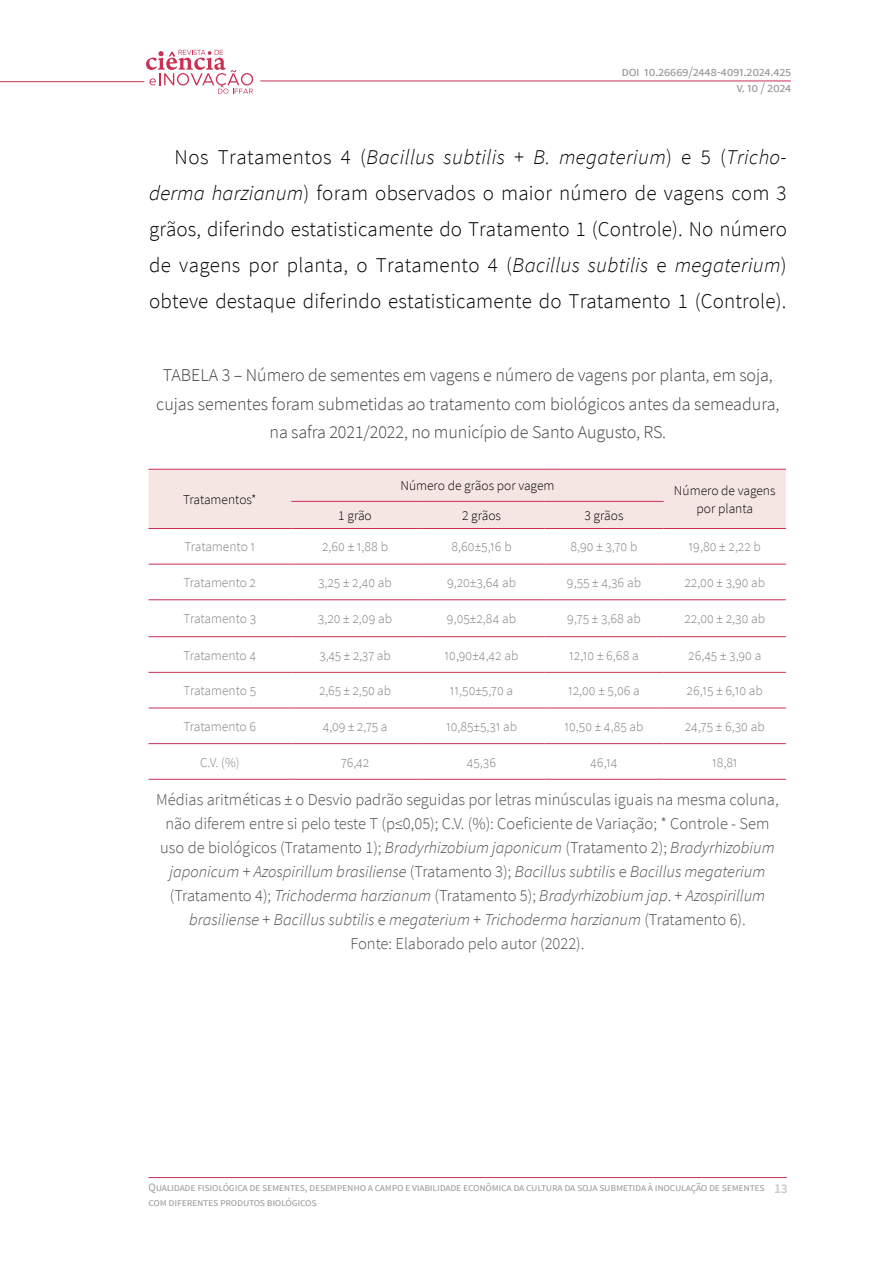
<style>
.page{position:relative;width:893px;height:1263px;background:#fff}
.page>*{position:absolute;margin:0;border:0;box-sizing:border-box;transform-origin:0 0}
.t1{font:300 21px/36px "Source Sans Pro";letter-spacing:.005em;color:#000;text-align:justify}
.t2{font:300 18px/28.5px "Source Sans Pro";letter-spacing:-.005em;color:#414042;text-align:center}
.t3{font:300 16.5px/24px "Source Sans Pro";color:#4d4d4f;text-align:center}
.t4{font:300 13.5px "Source Sans Pro";letter-spacing:-.01em;color:#808285}
.t5{font:300 13.5px/18px "Source Sans Pro";color:#000;text-align:center}
.t6{font:13.5px/16.2px "Source Sans Pro";letter-spacing:-.03em;color:#939598;text-align:right}
.t7{font:11.25px/15px "Source Sans Pro";letter-spacing:-.025em;color:#9d9fa2}
.s1{font-style:italic}
.s2{font-weight:600;font-size:13.5px;color:#c7c8ca}
</style>
<div class="page">
<hr style="left:148px;top:1177px;width:639px;height:1px;background:#c93054">
<hr style="left:260px;top:81px;width:531px;height:1px;background:#c93054">
<hr style="left:0;top:81px;width:144px;height:1px;background:#c93054">
<svg style="left:146px;top:50px;width:107px;height:44px"></svg>
<div style="left:148px;top:470px;width:638px;height:58px;background:#f6e6e3"></div>
<hr style="left:148px;top:564px;width:143px;height:1px;background:#c93054">
<hr style="left:291px;top:564px;width:128px;height:1px;background:#c93054">
<hr style="left:419px;top:564px;width:125px;height:1px;background:#c93054">
<hr style="left:544px;top:564px;width:120px;height:1px;background:#c93054">
<hr style="left:664px;top:564px;width:122px;height:1px;background:#c93054">
<hr style="left:148px;top:599px;width:143px;height:1px;background:#c93054">
<hr style="left:291px;top:599px;width:128px;height:1px;background:#c93054">
<hr style="left:419px;top:599px;width:125px;height:1px;background:#c93054">
<hr style="left:544px;top:599px;width:120px;height:1px;background:#c93054">
<hr style="left:664px;top:599px;width:122px;height:1px;background:#c93054">
<hr style="left:148px;top:636px;width:143px;height:1px;background:#c93054">
<hr style="left:291px;top:636px;width:128px;height:1px;background:#c93054">
<hr style="left:419px;top:636px;width:125px;height:1px;background:#c93054">
<hr style="left:544px;top:636px;width:120px;height:1px;background:#c93054">
<hr style="left:664px;top:636px;width:122px;height:1px;background:#c93054">
<hr style="left:148px;top:672px;width:143px;height:1px;background:#c93054">
<hr style="left:291px;top:672px;width:128px;height:1px;background:#c93054">
<hr style="left:419px;top:672px;width:125px;height:1px;background:#c93054">
<hr style="left:544px;top:672px;width:120px;height:1px;background:#c93054">
<hr style="left:664px;top:672px;width:122px;height:1px;background:#c93054">
<hr style="left:148px;top:708px;width:143px;height:1px;background:#c93054">
<hr style="left:291px;top:708px;width:128px;height:1px;background:#c93054">
<hr style="left:419px;top:708px;width:125px;height:1px;background:#c93054">
<hr style="left:544px;top:708px;width:120px;height:1px;background:#c93054">
<hr style="left:664px;top:708px;width:122px;height:1px;background:#c93054">
<hr style="left:148px;top:743px;width:143px;height:1px;background:#c93054">
<hr style="left:291px;top:743px;width:128px;height:1px;background:#c93054">
<hr style="left:419px;top:743px;width:125px;height:1px;background:#c93054">
<hr style="left:544px;top:743px;width:120px;height:1px;background:#c93054">
<hr style="left:664px;top:743px;width:122px;height:1px;background:#c93054">
<hr style="left:148px;top:779px;width:143px;height:1px;background:#c93054">
<hr style="left:291px;top:779px;width:128px;height:1px;background:#c93054">
<hr style="left:419px;top:779px;width:125px;height:1px;background:#c93054">
<hr style="left:544px;top:779px;width:120px;height:1px;background:#c93054">
<hr style="left:664px;top:779px;width:122px;height:1px;background:#c93054">
<hr style="left:291px;top:528px;width:128px;height:1px;background:#c93054">
<hr style="left:419px;top:528px;width:125px;height:1px;background:#c93054">
<hr style="left:148px;top:469px;width:143px;height:1px;background:#c93054">
<hr style="left:148px;top:528px;width:143px;height:1px;background:#c93054">
<hr style="left:544px;top:528px;width:120px;height:1px;background:#c93054">
<hr style="left:291px;top:469px;width:128px;height:1px;background:#c93054">
<hr style="left:419px;top:469px;width:125px;height:1px;background:#c93054">
<hr style="left:544px;top:469px;width:120px;height:1px;background:#c93054">
<hr style="left:291px;top:501px;width:128px;height:1px;background:#c93054">
<hr style="left:419px;top:501px;width:125px;height:1px;background:#c93054">
<hr style="left:544px;top:501px;width:120px;height:1px;background:#c93054">
<hr style="left:664px;top:469px;width:122px;height:1px;background:#c93054">
<hr style="left:664px;top:528px;width:122px;height:1px;background:#c93054">
<p class="t6" style="left:621px;top:63px;width:171px">doi 10.26669/2448-4091.2024.425 v. 10 / 2024</p>
<p class="t1" style="left:149px;top:139px;width:639px;text-indent:26px">Nos Tratamentos 4 (<span class="s1">Bacillus subtilis</span> + <span class="s1">B. megaterium</span>) e 5 (<span class="s1">Tricho&shy;derma harzianum</span>) foram observados o maior número de vagens com 3 grãos, diferindo estatisticamente do Tratamento 1 (Controle). No número de vagens por planta, o Tratamento 4 (<span class="s1">Bacillus subtilis</span> e <span class="s1">megaterium</span>) obteve destaque diferindo estatisticamente do Tratamento 1 (Controle).</p>
<p class="t2" style="left:156px;top:361px;width:625px">TABELA 3 – Número de sementes em vagens e número de vagens por planta, em soja, cujas sementes foram submetidas ao tratamento com biológicos antes da semeadura, na safra 2021/2022, no município de Santo Augusto, RS.</p>
<p class="t5" style="left:183px;top:490px;width:75px">Tratamentos*</p>
<p class="t5" style="left:400px;top:477px;width:156px">Número de grãos por vagem</p>
<p class="t5" style="left:674px;top:481px;width:103px">Número de vagens por planta</p>
<p class="t5" style="left:338px;top:506px;width:35px">1 grão</p>
<p class="t5" style="left:462px;top:506px;width:41px">2 grãos</p>
<p class="t5" style="left:584px;top:506px;width:41px">3 grãos</p>
<p class="t4" style="left:185px;top:539px;width:72px">Tratamento 1</p>
<p class="t4" style="left:322px;top:539px;width:68px">2,60 ± 1,88 b</p>
<p class="t4" style="left:451px;top:539px;width:62px">8,60±5,16 b</p>
<p class="t4" style="left:570px;top:539px;width:68px">8,90 ± 3,70 b</p>
<p class="t4" style="left:689px;top:539px;width:74px">19,80 ± 2,22 b</p>
<p class="t4" style="left:184px;top:574px;width:74px">Tratamento 2</p>
<p class="t4" style="left:318px;top:574px;width:75px">3,25 ± 2,40 ab</p>
<p class="t4" style="left:447px;top:574px;width:71px">9,20±3,64 ab</p>
<p class="t4" style="left:567px;top:574px;width:76px">9,55 ± 4,36 ab</p>
<p class="t4" style="left:684px;top:574px;width:82px">22,00 ± 3,90 ab</p>
<p class="t4" style="left:184px;top:610px;width:74px">Tratamento 3</p>
<p class="t4" style="left:318px;top:610px;width:76px">3,20 ± 2,09 ab</p>
<p class="t4" style="left:447px;top:610px;width:71px">9,05±2,84 ab</p>
<p class="t4" style="left:567px;top:610px;width:75px">9,75 ± 3,68 ab</p>
<p class="t4" style="left:684px;top:610px;width:82px">22,00 ± 2,30 ab</p>
<p class="t4" style="left:183px;top:647px;width:74px">Tratamento 4</p>
<p class="t4" style="left:319px;top:647px;width:73px">3,45 ± 2,37 ab</p>
<p class="t4" style="left:445px;top:647px;width:75px">10,90±4,42 ab</p>
<p class="t4" style="left:569px;top:647px;width:71px">12,10 ± 6,68 a</p>
<p class="t4" style="left:688px;top:647px;width:75px">26,45 ± 3,90 a</p>
<p class="t4" style="left:184px;top:682px;width:74px">Tratamento 5</p>
<p class="t4" style="left:319px;top:682px;width:74px">2,65 ± 2,50 ab</p>
<p class="t4" style="left:450px;top:682px;width:65px">11,50±5,70 a</p>
<p class="t4" style="left:568px;top:682px;width:73px">12,00 ± 5,06 a</p>
<p class="t4" style="left:687px;top:682px;width:78px">26,15 ± 6,10 ab</p>
<p class="t4" style="left:183px;top:718px;width:74px">Tratamento 6</p>
<p class="t4" style="left:323px;top:718px;width:66px">4,09 ± 2,75 a</p>
<p class="t4" style="left:446px;top:718px;width:73px">10,85±5,31 ab</p>
<p class="t4" style="left:564px;top:718px;width:80px">10,50 ± 4,85 ab</p>
<p class="t4" style="left:685px;top:718px;width:81px">24,75 ± 6,30 ab</p>
<p class="t4" style="left:200px;top:754px;width:41px">C.V. (%)</p>
<p class="t4" style="left:341px;top:754px;width:30px">76,42</p>
<p class="t4" style="left:467px;top:754px;width:31px">45,36</p>
<p class="t4" style="left:590px;top:754px;width:29px">46,14</p>
<p class="t4" style="left:712px;top:754px;width:27px">18,81</p>
<p class="t3" style="left:156px;top:787px;width:624px">Médias aritméticas ± o Desvio padrão seguidas por letras minúsculas iguais na mesma coluna, não diferem entre si pelo teste T (p≤0,05); C.V. (%): Coeficiente de Variação; * Controle - Sem uso de biológicos (Tratamento 1); <span class="s1">Bradyrhizobium japonicum</span> (Tratamento 2); <span class="s1">Bradyrhizobium japonicum</span> + <span class="s1">Azospirillum brasiliense</span> (Tratamento 3); <span class="s1">Bacillus subtilis</span> e <span class="s1">Bacillus megaterium </span>(Tratamento 4); <span class="s1">Trichoderma harzianum</span> (Tratamento 5); <span class="s1">Bradyrhizobium jap</span>. + <span class="s1">Azospirillum brasiliense</span> + <span class="s1">Bacillus subtilis</span> e <span class="s1">megaterium</span> + <span class="s1">Trichoderma harzianum</span> (Tratamento 6).<br>Fonte: Elaborado pelo autor (2022).</p>
<p class="t7" style="left:148px;top:1179px;width:641px">Qualidade fisiológica de sementes, desempenho a campo e viabilidade econômica da cultura da soja submetida à inoculação de sementes <span class="s2">13 </span>com diferentes produtos biológicos</p>
</div>
